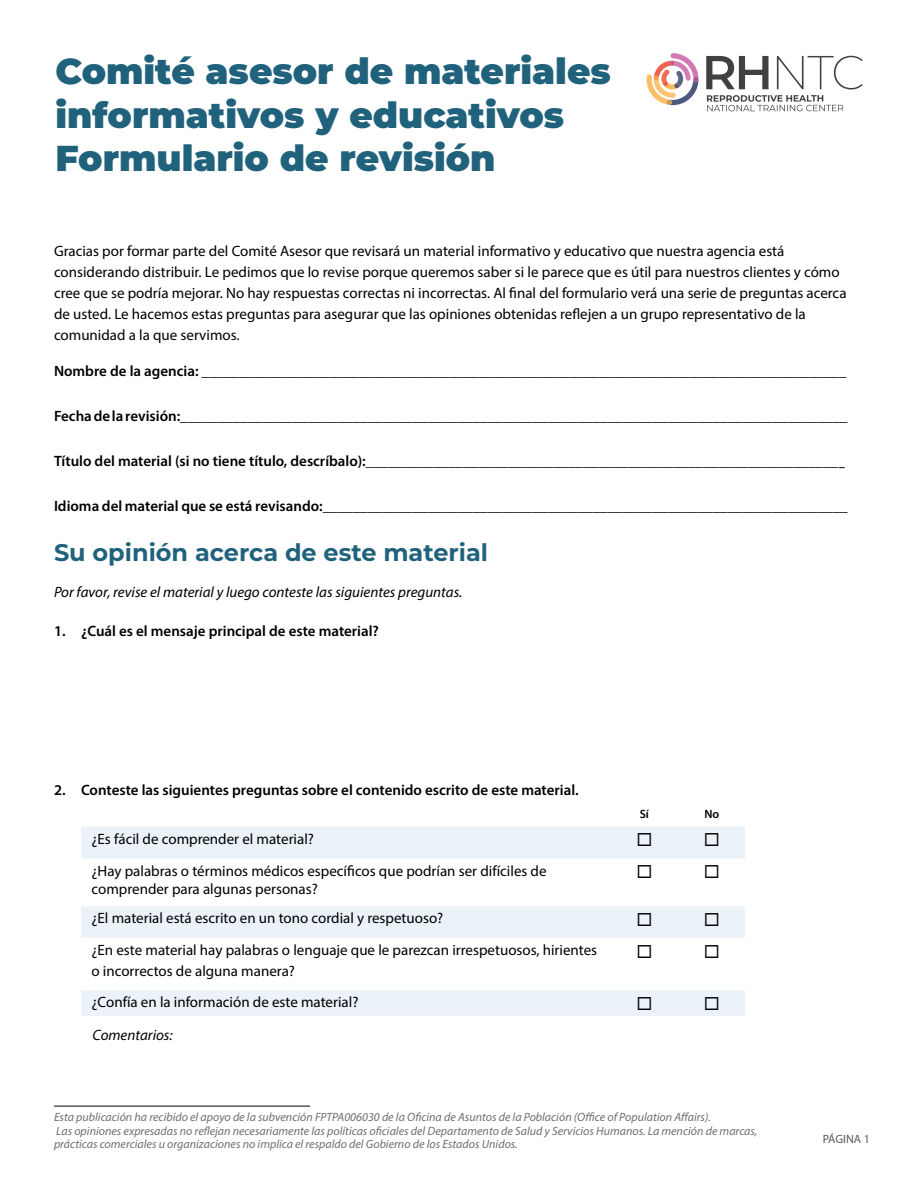
<style>
.page{position:relative;width:918px;height:1188px;background:#fff}
.page>*{position:absolute;margin:0;border:0;box-sizing:border-box;transform-origin:0 0}
.t1{font:900 36px/43.2px "Montserrat";color:#20627c}
.t2{font:700 24px "Montserrat";color:#20627c}
.t3{font:15px/21px "Myriad Pro";color:#000}
.t4{font:600 15px "Myriad Pro";color:#000}
.t5{font:italic 15px "Myriad Pro";color:#000}
.t6{font:italic 12px/13.5px "Myriad Pro";color:#6d6e71}
.t7{font:12px "Myriad Pro";color:#58595b}
.t8{font:600 12px "Myriad Pro";color:#000}
.s1{font-weight:600}
.s2{font-family:"Lato"}
</style>
<div class="page">
<svg style="left:707px;top:95px;width:136px;height:16px"></svg>
<svg style="left:706px;top:56px;width:63px;height:33px"></svg>
<svg style="left:777px;top:56px;width:86px;height:33px"></svg>
<svg style="left:646px;top:53px;width:53px;height:52px"></svg>
<hr style="left:54px;top:1106px;width:256px;height:1px;background:#000">
<svg style="left:81px;top:827px;width:664px;height:189px"></svg>
<svg style="left:638px;top:833px;width:13px;height:13px"></svg>
<svg style="left:705px;top:833px;width:13px;height:13px"></svg>
<svg style="left:638px;top:865px;width:13px;height:13px"></svg>
<svg style="left:705px;top:865px;width:13px;height:13px"></svg>
<svg style="left:638px;top:913px;width:13px;height:13px"></svg>
<svg style="left:705px;top:913px;width:13px;height:13px"></svg>
<svg style="left:638px;top:944px;width:13px;height:14px"></svg>
<svg style="left:705px;top:944px;width:13px;height:14px"></svg>
<svg style="left:638px;top:997px;width:13px;height:13px"></svg>
<svg style="left:705px;top:997px;width:13px;height:13px"></svg>
<h1 class="t1" style="left:56px;top:48px;width:557px">Comité asesor de materiales informativos y educativos<br>Formulario de revisión</h1>
<p class="t3" style="left:54px;top:240px;width:794px">Gracias por formar parte del Comité Asesor que revisará un material informativo y educativo que nuestra agencia está considerando distribuir. Le pedimos que lo revise porque queremos saber si le parece que es útil para nuestros clientes y cómo cree que se podría mejorar. No hay respuestas correctas ni incorrectas. Al final del formulario verá una serie de preguntas acerca de usted. Le hacemos estas preguntas para asegurar que las opiniones obtenidas reflejen a un grupo representativo de la comunidad a la que servimos.</p>
<p class="t3" style="left:54px;top:360px;width:794px"><span class="s1">Nombre de la agencia:</span> ______________________________________________________________________________________</p>
<p class="t3" style="left:54px;top:405px;width:795px"><span class="s1">Fecha de la revisión:</span>_________________________________________________________________________________________</p>
<p class="t3" style="left:54px;top:450px;width:793px"><span class="s1">Título del material (si no tiene título, descríbalo):</span>_______________________________________________________________<span class="s2">_</span></p>
<p class="t3" style="left:54px;top:495px;width:795px"><span class="s1">Idioma del material que se está revisando:</span>______________________________________________________________________</p>
<h2 class="t2" style="left:54px;top:536px;width:436px">Su opinión acerca de este material</h2>
<p class="t5" style="left:54px;top:583px;width:410px">Por favor, revise el material y luego conteste las siguientes preguntas.</p>
<p class="t4" style="left:54px;top:622px;width:327px">1. ¿Cuál es el mensaje principal de este material?</p>
<p class="t4" style="left:54px;top:781px;width:13px">2.</p>
<p class="t4" style="left:81px;top:781px;width:499px">Conteste las siguientes preguntas sobre el contenido escrito de este material.</p>
<p class="t3" style="left:92px;top:828px;width:224px">¿Es fácil de comprender el material?</p>
<p class="t3" style="left:92px;top:862px;width:457px;line-height:18px">¿Hay palabras o términos médicos específicos que podrían ser difíciles de comprender para algunas personas?</p>
<p class="t3" style="left:92px;top:908px;width:353px">¿El material está escrito en un tono cordial y respetuoso?</p>
<p class="t3" style="left:92px;top:939px;width:507px">¿En este material hay palabras o lenguaje que le parezcan irrespetuosos, hirientes o incorrectos de alguna manera?</p>
<p class="t3" style="left:92px;top:991px;width:268px">¿Confía en la información de este material?</p>
<p class="t5" style="left:92px;top:1026px;width:82px">Comentarios:</p>
<p class="t8" style="left:640px;top:807px;width:11px">Sí</p>
<p class="t8" style="left:704px;top:807px;width:16px">No</p>
<p class="t6" style="left:54px;top:1110px;width:705px">Esta publicación ha recibido el apoyo de la subvención FPTPA006030 de la Oficina de Asuntos de la Población (Office of Population Affairs).<br>Las opiniones expresadas no reflejan necesariamente las políticas oficiales del Departamento de Salud y Servicios Humanos. La mención de marcas, prácticas comerciales u organizaciones no implica el respaldo del Gobierno de los Estados Unidos.</p>
<p class="t7" style="left:823px;top:1132px;width:49px">PÁGINA 1</p>
</div>
